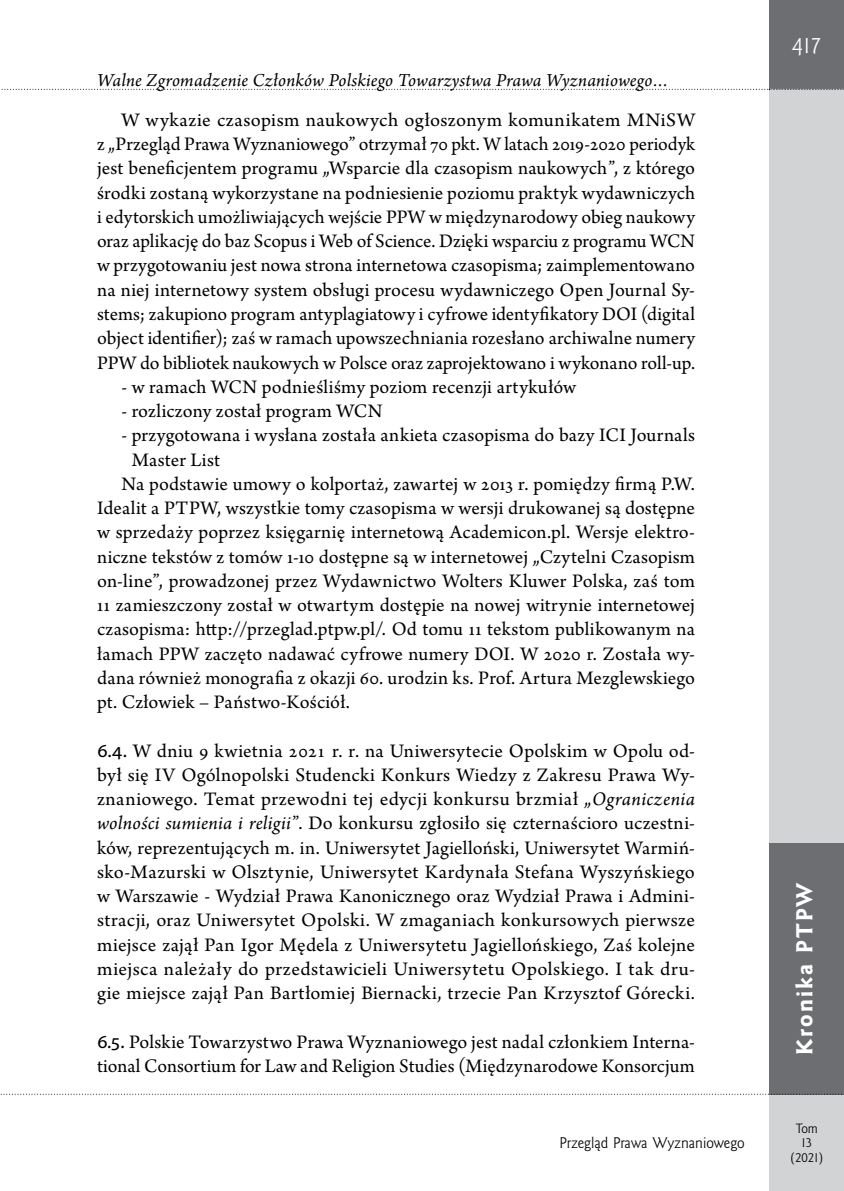
<style>
.page{position:relative;width:844px;height:1191px;background:#fff}
.page>*{position:absolute;margin:0;border:0;box-sizing:border-box;transform-origin:0 0}
.t1{font:21px "Goldy EFN Heavy";letter-spacing:.1em;color:#fff}
.t2{font:21px "Goldy EFN";color:#fff}
.t3{font:20.12px/24.3px "Arno Pro";letter-spacing:.01em;color:#000;text-align:justify}
.t4{font:italic 19.25px "Arno Pro";letter-spacing:.01em;color:#000}
.t5{font:14px "Goldy EFN";color:#000}
.t6{font:12.25px/14.7px "Goldy EFN";color:#000;text-align:center}
.s1{font-family:"Myriad Pro"}
.s2{font-style:italic}
</style>
<div class="page">
<div style="left:769px;top:0;width:74px;height:1191px;background:#d1d3d4"></div>
<div style="left:769px;top:0;width:74px;height:89px;background:#6d6e71"></div>
<div style="left:769px;top:843px;width:74px;height:251px;background:#6d6e71"></div>
<svg style="left:1px;top:1093px;width:843px;height:1px"></svg>
<svg style="left:1px;top:89px;width:843px;height:1px"></svg>
<p class="t4" style="left:97px;top:70px;width:575px">Walne Zgromadzenie Członków Polskiego Towarzystwa Prawa Wyznaniowego…</p>
<p class="t3" style="left:97px;top:109px;width:599px;text-indent:24px">W wykazie czasopism naukowych ogłoszonym komunikatem MNiSW z „Przegląd Prawa Wyznaniowego” otrzymał 70 pkt. W latach 2019-2020 periodyk jest beneficjentem programu „Wsparcie dla czasopism naukowych”, z którego środki zostaną wykorzystane na podniesienie poziomu praktyk wydawniczych i edytorskich umożliwiających wejście PPW w międzynarodowy obieg naukowy oraz aplikację do baz Scopus i Web of Science. Dzięki wsparciu z programu WCN w przygotowaniu jest nowa strona internetowa czasopisma; zaimplementowano na niej internetowy system obsługi procesu wydawniczego Open Journal Sy&shy;stems; zakupiono program antyplagiatowy i cyfrowe identyfikatory DOI (digital object identifier); zaś w ramach upowszechniania rozesłano archiwalne numery PPW do bibliotek naukowych w Polsce oraz zaprojektowano i wykonano roll-up.</p>
<p class="t3" style="left:121px;top:375px;width:456px">- w ramach WCN podnieśliśmy poziom recenzji artykułów</p>
<p class="t3" style="left:121px;top:400px;width:263px">- rozliczony został program WCN</p>
<p class="t3" style="left:121px;top:424px;width:575px">- przygotowana i wysłana została ankieta czasopisma do bazy ICI Journals</p>
<p class="t3" style="left:132px;top:448px;width:90px">Master List</p>
<p class="t3" style="left:121px;top:472px;width:575px">Na podstawie umowy o kolportaż, zawartej w 2013 r. pomiędzy firmą P.W.</p>
<p class="t3" style="left:97px;top:497px;width:599px">Idealit a PTPW, wszystkie tomy czasopisma w wersji drukowanej są dostępne</p>
<p class="t3" style="left:97px;top:521px;width:599px">w sprzedaży poprzez księgarnię internetową Academicon.pl. Wersje elektro-</p>
<p class="t3" style="left:97px;top:545px;width:599px">niczne tekstów z tomów 1-10 dostępne są w internetowej „Czytelni Czasopism</p>
<p class="t3" style="left:97px;top:569px;width:599px">on-line”, prowadzonej przez Wydawnictwo Wolters Kluwer Polska, zaś tom</p>
<p class="t3" style="left:97px;top:594px;width:599px">11 zamieszczony został w otwartym dostępie na nowej witrynie internetowej</p>
<p class="t3" style="left:97px;top:618px;width:599px">czasopisma: http://przeglad.ptpw.pl/. Od tomu 11 tekstom publikowanym na</p>
<p class="t3" style="left:97px;top:642px;width:599px">łamach PPW zaczęto nadawać cyfrowe numery DOI. W 2020 r. Została wy-</p>
<p class="t3" style="left:97px;top:666px;width:599px">dana również monografia z okazji 60. urodzin ks. Prof. Artura Mezglewskiego</p>
<p class="t3" style="left:97px;top:691px;width:254px">pt. Człowiek – Państwo-Kościół.</p>
<p class="t3" style="left:97px;top:739px;width:599px"><span class="s1">6.4.</span> W dniu 9 kwietnia 2021 r. r. na Uniwersytecie Opolskim w Opolu od&shy;był się IV Ogólnopolski Studencki Konkurs Wiedzy z Zakresu Prawa Wy&shy;znaniowego. Temat przewodni tej edycji konkursu brzmiał „<span class="s2">Ograniczenia wolności sumienia i religii</span>”. Do konkursu zgłosiło się czternaścioro uczestni&shy;ków, reprezentujących m. in. Uniwersytet Jagielloński, Uniwersytet Warmiń&shy;sko-Mazurski w Olsztynie, Uniwersytet Kardynała Stefana Wyszyńskiego w Warszawie - Wydział Prawa Kanonicznego oraz Wydział Prawa i Admini&shy;stracji, oraz Uniwersytet Opolski. W zmaganiach konkursowych pierwsze miejsce zajął Pan Igor Mędela z Uniwersytetu Jagiellońskiego, Zaś kolejne miejsca należały do przedstawicieli Uniwersytetu Opolskiego. I tak dru&shy;gie miejsce zajął Pan Bartłomiej Biernacki, trzecie Pan Krzysztof Górecki.</p>
<p class="t3" style="left:97px;top:1030px;width:599px"><span class="s1">6.5.</span> Polskie Towarzystwo Prawa Wyznaniowego jest nadal członkiem Interna&shy;tional Consortium for Law and Religion Studies (Międzynarodowe Konsorcjum</p>
<p class="t5" style="left:559px;top:1134px;width:186px">Przegląd Prawa Wyznaniowego</p>
<p class="t2" style="left:792px;top:33px;width:31px">417</p>
<p class="t1" style="left:791px;top:1054px;width:174px;rotate:-90deg">Kronika PTPW</p>
<p class="t6" style="left:790px;top:1121px;width:34px">Tom<br>13 (2021)</p>
</div>
